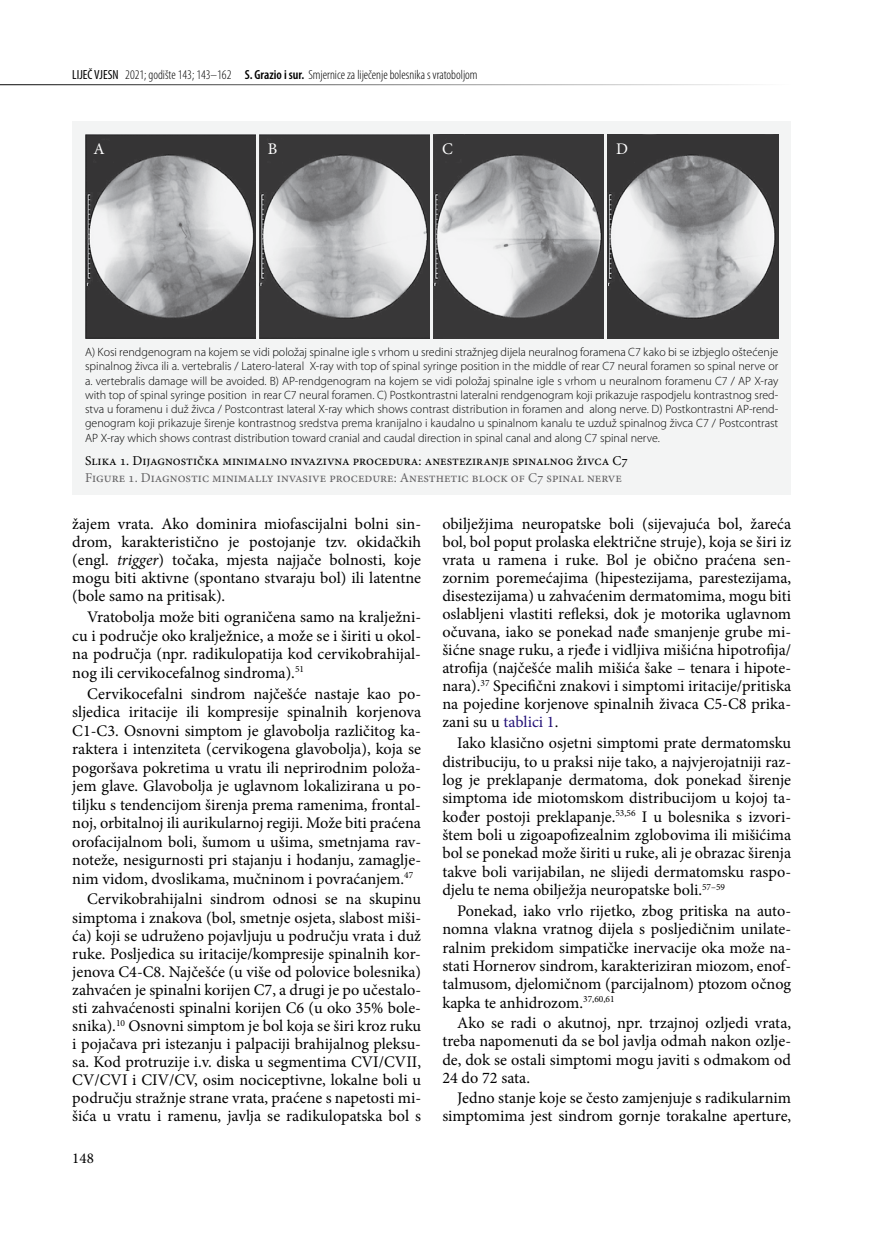
<style>
.page{position:relative;width:872px;height:1234px;background:#fff}
.page>*{position:absolute;margin:0;border:0;box-sizing:border-box;transform-origin:0 0}
.t1{font:16.2px/18px "Minion Pro";color:#000;text-align:justify}
.t2{font:16.2px "Minion Pro";color:#fff}
.t3{font:15px "Minion Pro";color:#000}
.t4{font:13.5px "Minion Pro";color:#000}
.t5{font:13.5px "Minion Pro";color:#646365}
.t6{font:300 condensed 13.2px "Myriad Pro";color:#000}
.t7{font:300 12px/14.2px "Myriad Pro";color:#000;text-align:justify}
.s1{font-weight:400}
.s2{font-weight:600}
.s3{font-style:italic}
.s4{color:#231177}
</style>
<div class="page">
<hr style="left:0;top:84px;width:791px;height:1px;background:#000">
<div style="left:72px;top:121px;width:719px;height:374px;background:#f3f4f4"></div>
<img style="left:85px;top:134px;width:170px;height:204px">
<img style="left:259px;top:134px;width:170px;height:204px">
<img style="left:433px;top:134px;width:170px;height:204px">
<img style="left:608px;top:134px;width:170px;height:204px">
<p class="t6" style="left:72px;top:67px;width:407px"><span class="s1">LIJEČ VJESN</span> 2021; godište 143; 143–162 <span class="s2">S. Grazio i sur.</span> Smjernice za liječenje bolesnika s vratoboljom</p>
<p class="t2" style="left:94px;top:138px;width:13px">A</p>
<p class="t2" style="left:268px;top:138px;width:11px">B</p>
<p class="t2" style="left:442px;top:138px;width:12px">C</p>
<p class="t2" style="left:616px;top:138px;width:13px">D</p>
<p class="t7" style="left:85px;top:345px;width:695px">A) Kosi rendgenogram na kojem se vidi položaj spinalne igle s vrhom u sredini stražnjeg dijela neuralnog foramena C7 kako bi se izbjeglo oštećenje spinalnog živca ili a. vertebralis / Latero-lateral X-ray with top of spinal syringe position in the middle of rear C7 neural foramen so spinal nerve or a. vertebralis damage will be avoided. B) AP-rendgenogram na kojem se vidi položaj spinalne igle s vrhom u neuralnom foramenu C7 / AP X-ray with top of spinal syringe position in rear C7 neural foramen. C) Postkontrastni lateralni rendgenogram koji prikazuje raspodjelu kontrastnog sred&shy;stva u foramenu i duž živca / Postcontrast lateral X-ray which shows contrast distribution in foramen and along nerve. D) Postkontrastni AP-rend&shy;genogram koji prikazuje širenje kontrastnog sredstva prema kranijalno i kaudalno u spinalnom kanalu te uzduž spinalnog živca C7 / Postcontrast AP X-ray which shows contrast distribution toward cranial and caudal direction in spinal canal and along C7 spinal nerve.</p>
<p class="t4" style="left:85px;top:451px;width:544px">Slika 1. Dijagnostička minimalno invazivna procedura: anesteziranje spinalnog živca C7</p>
<p class="t5" style="left:85px;top:469px;width:538px">Figure 1. Diagnostic minimally invasive procedure: Anesthetic block of C7 spinal nerve</p>
<p class="t1" style="left:72px;top:514px;width:350px">žajem vrata. Ako dominira miofascijalni bolni sin&shy;drom, karakteristično je postojanje tzv. okidačkih (engl. <span class="s3">trigger</span>) točaka, mjesta najjače bolnosti, koje mogu biti aktivne (spontano stvaraju bol) ili latentne (bole samo na pritisak).</p>
<p class="t1" style="left:72px;top:607px;width:350px;line-height:18.5px;text-indent:15px">Vratobolja može biti ograničena samo na kralježni&shy;cu i područje oko kralježnice, a može se i širiti u okol&shy;na područja (npr. radikulopatija kod cervikobrahijal&shy;nog ili cervikocefalnog sindroma).<sup>51</sup></p>
<p class="t1" style="left:72px;top:684px;width:350px;line-height:18.5px;text-indent:15px">Cervikocefalni sindrom najčešće nastaje kao po&shy;sljedica iritacije ili kompresije spinalnih korjenova C1-C3. Osnovni simptom je glavobolja različitog ka&shy;raktera i intenziteta (cervikogena glavobolja), koja se pogoršava pokretima u vratu ili neprirodnim položa&shy;jem glave. Glavobolja je uglavnom lokalizirana u po&shy;tiljku s tendencijom širenja prema ramenima, frontal&shy;noj, orbitalnoj ili aurikularnoj regiji. Može biti praćena orofacijalnom boli, šumom u ušima, smetnjama rav&shy;noteže, nesigurnosti pri stajanju i hodanju, zamaglje&shy;nim vidom, dvoslikama, mučninom i povraćanjem.<sup>47</sup></p>
<p class="t1" style="left:72px;top:890px;width:350px;text-indent:15px">Cervikobrahijalni sindrom odnosi se na skupinu simptoma i znakova (bol, smetnje osjeta, slabost miši&shy;ća) koji se udruženo pojavljuju u području vrata i duž ruke. Posljedica su iritacije/kompresije spinalnih kor&shy;jenova C4-C8. Najčešće (u više od polovice bolesnika) zahvaćen je spinalni korijen C7, a drugi je po učestalo&shy;sti zahvaćenosti spinalni korijen C6 (u oko 35% bole&shy;snika).<sup>10</sup> Osnovni simptom je bol koja se širi kroz ruku i pojačava pri istezanju i palpaciji brahijalnog pleksu&shy;sa. Kod protruzije i.v. diska u segmentima CVI/CVII, CV/CVI i CIV/CV, osim nociceptivne, lokalne boli u području stražnje strane vrata, praćene s napetosti mi&shy;šića u vratu i ramenu, javlja se radikulopatska bol s</p>
<p class="t3" style="left:72px;top:1147px;width:23px">148</p>
<p class="t1" style="left:442px;top:514px;width:350px">obilježjima neuropatske boli (sijevajuća bol, žareća bol, bol poput prolaska električne struje), koja se širi iz vrata u ramena i ruke. Bol je obično praćena sen&shy;zornim poremećajima (hipestezijama, parestezijama, disestezijama) u zahvaćenim dermatomima, mogu biti oslabljeni vlastiti refleksi, dok je motorika uglavnom očuvana, iako se ponekad nađe smanjenje grube mi&shy;šićne snage ruku, a rjeđe i vidljiva mišićna hipotrofija/ atrofija (najčešće malih mišića šake – tenara i hipote&shy;nara).<sup>37</sup> Specifični znakovi i simptomi iritacije/pritiska na pojedine korjenove spinalnih živaca C5-C8 prika&shy;zani su u <span class="s4">tablici 1</span>.</p>
<p class="t1" style="left:442px;top:734px;width:350px;text-indent:15px">Iako klasično osjetni simptomi prate dermatomsku distribuciju, to u praksi nije tako, a najvjerojatniji raz&shy;log je preklapanje dermatoma, dok ponekad širenje simptoma ide miotomskom distribucijom u kojoj ta&shy;kođer postoji preklapanje.<sup>53,56</sup> I u bolesnika s izvori&shy;štem boli u zigoapofizealnim zglobovima ili mišićima bol se ponekad može širiti u ruke, ali je obrazac širenja takve boli varijabilan, ne slijedi dermatomsku raspo&shy;djelu te nema obilježja neuropatske boli.<sup>57–59</sup></p>
<p class="t1" style="left:442px;top:901px;width:350px;text-indent:15px">Ponekad, iako vrlo rijetko, zbog pritiska na auto&shy;nomna vlakna vratnog dijela s posljedičnim unilate&shy;ralnim prekidom simpatičke inervacije oka može na&shy;stati Hornerov sindrom, karakteriziran miozom, enof&shy;talmusom, djelomičnom (parcijalnom) ptozom očnog kapka te anhidrozom.<sup>37,60,61</sup></p>
<p class="t1" style="left:442px;top:1014px;width:350px;text-indent:15px">Ako se radi o akutnoj, npr. trzajnoj ozljedi vrata, treba napomenuti da se bol javlja odmah nakon ozlje&shy;de, dok se ostali simptomi mogu javiti s odmakom od 24 do 72 sata.</p>
<p class="t1" style="left:442px;top:1088px;width:350px;text-align:right">Jedno stanje koje se često zamjenjuje s radikularnim simptomima jest sindrom gornje torakalne aperture,</p>
</div>
